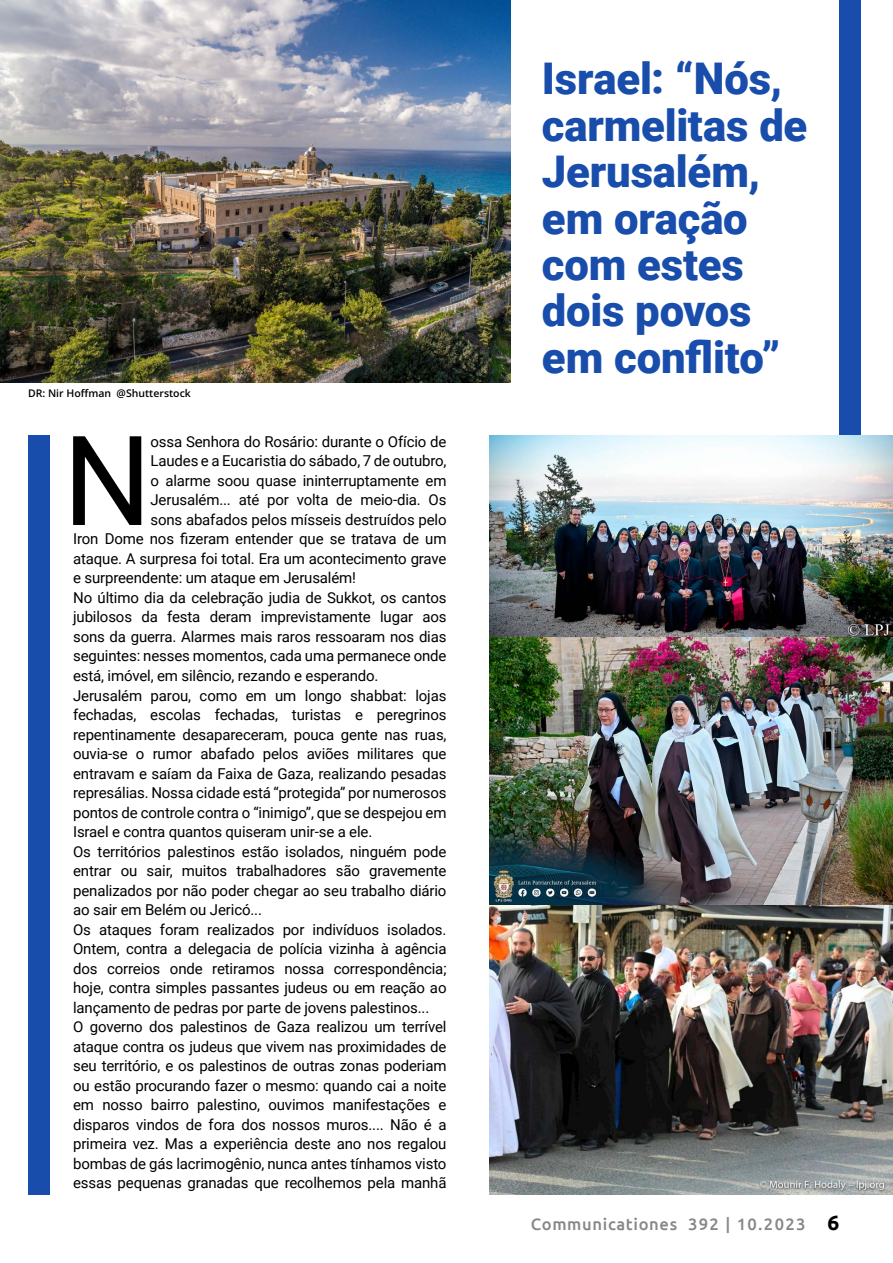
<style>
.page{position:relative;width:893px;height:1263px;background:#fff}
.page>*{position:absolute;margin:0;border:0;box-sizing:border-box;transform-origin:0 0}
.t1{font:124.65px "Roboto";color:#000}
.t2{font:900 43.65px/46.3px "Roboto";letter-spacing:-.005em;color:#184dab}
.t3{font:500 16.5px "Ubuntu";letter-spacing:.04em;color:#878787}
.t4{font:15px "Roboto";letter-spacing:-.01em;color:#000}
.t5{font:10.5px "Open Sans";color:#000}
.s1{font-weight:700;font-size:21px;color:#000}
</style>
<div class="page">
<img style="left:0;top:0;width:511px;height:383px">
<div style="left:28px;top:436px;width:21px;height:759px;background:#184dab"></div>
<div style="left:839px;top:0;width:21px;height:670px;background:#184dab"></div>
<img style="left:490px;top:436px;width:403px;height:759px">
<p class="t5" style="left:28px;top:386px;width:164px">DR: Nir Hoffman @Shutterstock</p>
<h1 class="t1" style="left:63px;top:393px;width:90px">N</h1>
<p class="t4" style="left:151px;top:431px;width:297px">ossa Senhora do Rosário: durante o Ofício de</p>
<p class="t4" style="left:151px;top:451px;width:297px">Laudes e a Eucaristia do sábado, 7 de outubro,</p>
<p class="t4" style="left:151px;top:470px;width:297px">o alarme soou quase ininterruptamente em</p>
<p class="t4" style="left:151px;top:490px;width:297px">Jerusalém... até por volta de meio-dia. Os</p>
<p class="t4" style="left:151px;top:509px;width:298px">sons abafados pelos mísseis destruídos pelo</p>
<p class="t4" style="left:73px;top:529px;width:375px">Iron Dome nos fizeram entender que se tratava de um</p>
<p class="t4" style="left:73px;top:548px;width:375px">ataque. A surpresa foi total. Era um acontecimento grave</p>
<p class="t4" style="left:73px;top:568px;width:284px">e surpreendente: um ataque em Jerusalém!</p>
<p class="t4" style="left:73px;top:587px;width:375px">No último dia da celebração judia de Sukkot, os cantos</p>
<p class="t4" style="left:73px;top:607px;width:375px">jubilosos da festa deram imprevistamente lugar aos</p>
<p class="t4" style="left:73px;top:626px;width:375px">sons da guerra. Alarmes mais raros ressoaram nos dias</p>
<p class="t4" style="left:73px;top:646px;width:375px">seguintes: nesses momentos, cada uma permanece onde</p>
<p class="t4" style="left:73px;top:665px;width:307px">está, imóvel, em silêncio, rezando e esperando.</p>
<p class="t4" style="left:73px;top:685px;width:375px">Jerusalém parou, como em um longo shabbat: lojas</p>
<p class="t4" style="left:73px;top:704px;width:375px">fechadas, escolas fechadas, turistas e peregrinos</p>
<p class="t4" style="left:73px;top:724px;width:375px">repentinamente desapareceram, pouca gente nas ruas,</p>
<p class="t4" style="left:73px;top:743px;width:375px">ouvia-se o rumor abafado pelos aviões militares que</p>
<p class="t4" style="left:73px;top:763px;width:375px">entravam e saíam da Faixa de Gaza, realizando pesadas</p>
<p class="t4" style="left:73px;top:782px;width:375px">represálias. Nossa cidade está “protegida” por numerosos</p>
<p class="t4" style="left:73px;top:802px;width:375px">pontos de controle contra o “inimigo”, que se despejou em</p>
<p class="t4" style="left:73px;top:821px;width:301px">Israel e contra quantos quiseram unir-se a ele.</p>
<p class="t4" style="left:73px;top:841px;width:375px">Os territórios palestinos estão isolados, ninguém pode</p>
<p class="t4" style="left:73px;top:860px;width:375px">entrar ou sair, muitos trabalhadores são gravemente</p>
<p class="t4" style="left:73px;top:880px;width:375px">penalizados por não poder chegar ao seu trabalho diário</p>
<p class="t4" style="left:73px;top:899px;width:190px">ao sair em Belém ou Jericó...</p>
<p class="t4" style="left:73px;top:919px;width:375px">Os ataques foram realizados por indivíduos isolados.</p>
<p class="t4" style="left:73px;top:938px;width:375px">Ontem, contra a delegacia de polícia vizinha à agência</p>
<p class="t4" style="left:73px;top:958px;width:375px">dos correios onde retiramos nossa correspondência;</p>
<p class="t4" style="left:73px;top:977px;width:375px">hoje, contra simples passantes judeus ou em reação ao</p>
<p class="t4" style="left:73px;top:997px;width:358px">lançamento de pedras por parte de jovens palestinos...</p>
<p class="t4" style="left:73px;top:1016px;width:375px">O governo dos palestinos de Gaza realizou um terrível</p>
<p class="t4" style="left:73px;top:1036px;width:375px">ataque contra os judeus que vivem nas proximidades de</p>
<p class="t4" style="left:73px;top:1055px;width:375px">seu território, e os palestinos de outras zonas poderiam</p>
<p class="t4" style="left:73px;top:1075px;width:375px">ou estão procurando fazer o mesmo: quando cai a noite</p>
<p class="t4" style="left:73px;top:1094px;width:375px">em nosso bairro palestino, ouvimos manifestações e</p>
<p class="t4" style="left:73px;top:1114px;width:375px">disparos vindos de fora dos nossos muros.... Não é a</p>
<p class="t4" style="left:73px;top:1133px;width:375px">primeira vez. Mas a experiência deste ano nos regalou</p>
<p class="t4" style="left:73px;top:1153px;width:375px">bombas de gás lacrimogênio, nunca antes tínhamos visto</p>
<p class="t4" style="left:73px;top:1172px;width:375px">essas pequenas granadas que recolhemos pela manhã</p>
<h2 class="t2" style="left:542px;top:54px;width:267px">Israel: “Nós, carmelitas de<br>Jerusalém, em oração com estes dois povos em conflito”</h2>
<p class="t3" style="left:531px;top:1213px;width:310px">Communicationes 392 | 10.2023 <span class="s1">6</span></p>
</div>
